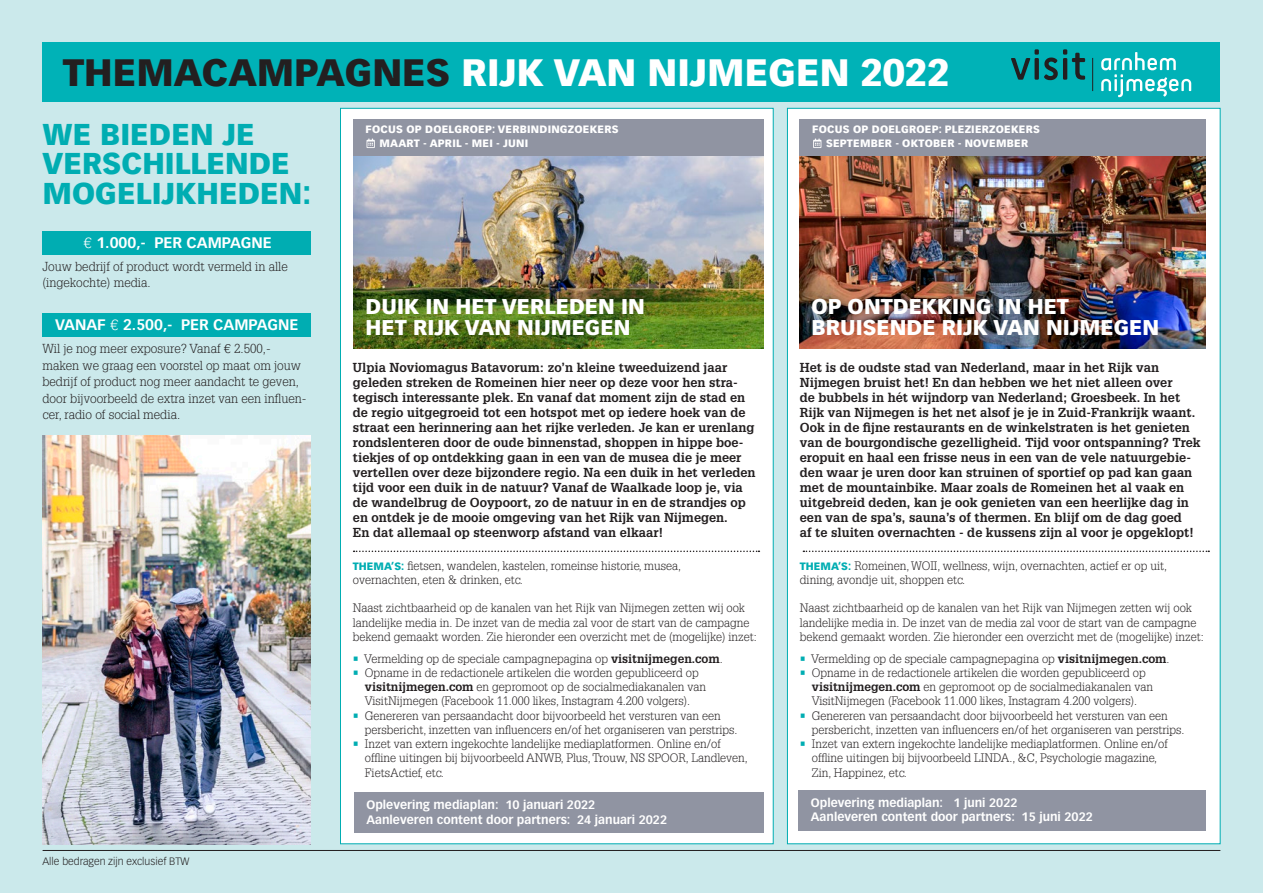
<style>
.page{position:relative;width:1263px;height:893px;background:#cbe9eb}
.page>*{position:absolute;margin:0;border:0;box-sizing:border-box;transform-origin:0 0}
.t1{font:900 37.5px "Vectora LH";color:#fff}
.t2{font:900 29.55px/29.5px "Vectora LH";color:#00adb2}
.t3{font:900 21px/21px "Vectora LH";color:#fff}
.t4{font:700 15px "Vectora LH";color:#fff}
.t5{font:700 12.75px/15px "Glypha";color:#231f20}
.t6{font:300 12.75px/16.5px "Glypha";color:#231f20}
.t7{font:300 12px/14.2px "Glypha";color:#231f20}
.t8{font:700 12px/14.4px "Vectora LH";color:#fff}
.t9{font:900 10.5px/14.2px "Vectora LH";letter-spacing:.02em;color:#fff}
.t10{font:300 10.5px "Vectora LH";color:#231f20}
.s1{color:#231f20}
.s2{font-family:"Helvetica";font-weight:300}
.s3{font-family:"Helvetica"}
.s4{font-family:"Vectora LH";font-weight:900;font-size:10.5px;color:#00adb2}
.s5{color:#00adb2}
.s6{font-weight:700}
</style>
<div class="page">
<div style="left:787px;top:108px;width:433px;height:736px;background:#fff;border:1px solid #00adb2"></div>
<div style="left:340px;top:108px;width:433px;height:736px;background:#fff;border:1px solid #00adb2"></div>
<hr style="left:43px;top:850px;width:1177px;height:1px;background:#231f20">
<div style="left:43px;top:43px;width:1177px;height:59px;background:#00b2b7"></div>
<svg style="left:1101px;top:52px;width:90px;height:45px"></svg>
<svg style="left:1011px;top:49px;width:74px;height:31px"></svg>
<hr style="left:1092px;top:58px;width:1px;height:33px;background:#231f20">
<img style="left:353px;top:156px;width:410px;height:192px">
<img style="left:799px;top:156px;width:407px;height:192px">
<div style="left:43px;top:231px;width:268px;height:23px;background:#00adb2"></div>
<div style="left:43px;top:313px;width:268px;height:24px;background:#00adb2"></div>
<div style="left:353px;top:119px;width:410px;height:37px;background:#9094a2"></div>
<svg style="left:366px;top:139px;width:9px;height:9px"></svg>
<div style="left:799px;top:119px;width:407px;height:37px;background:#9094a2"></div>
<svg style="left:813px;top:139px;width:8px;height:9px"></svg>
<svg style="left:354px;top:551px;width:405px;height:1px"></svg>
<svg style="left:803px;top:551px;width:406px;height:1px"></svg>
<img style="left:43px;top:435px;width:268px;height:409px">
<div style="left:354px;top:792px;width:409px;height:41px;background:#9094a2"></div>
<div style="left:799px;top:790px;width:407px;height:40px;background:#9094a2"></div>
<h1 class="t1" style="left:63px;top:49px;width:888px"><span class="s1">THEMACAMPAGNES</span> RIJK VAN NIJMEGEN 2022</h1>
<h2 class="t2" style="left:43px;top:119px;width:214px">WE BIEDEN JE</h2>
<h2 class="t2" style="left:43px;top:149px;width:270px">VERSCHILLENDE<br>MOGELIJKHEDEN:</h2>
<p class="t4" style="left:84px;top:233px;width:190px"><span class="s2">€</span> 1.000,- PER CAMPAGNE</p>
<p class="t6" style="left:43px;top:258px;width:247px">Jouw bedrijf of product wordt vermeld in alle (ingekochte) media.</p>
<p class="t4" style="left:55px;top:316px;width:245px">VANAF <span class="s2">€</span> 2.500,- PER CAMPAGNE</p>
<p class="t6" style="left:43px;top:340px;width:266px">Wil je nog meer exposure? Vanaf <span class="s3">€</span> 2.500,- maken we graag een voorstel op maat om jouw bedrijf of product nog meer aandacht te geven, door bijvoorbeeld de extra inzet van een influen&shy;cer, radio of social media.</p>
<p class="t10" style="left:43px;top:855px;width:149px">Alle bedragen zijn exclusief BTW</p>
<p class="t9" style="left:379px;top:122px;width:241px;text-indent:-14px">FOCUS OP DOELGROEP: VERBINDINGZOEKERS<br>MAART - APRIL - MEI - JUNI</p>
<p class="t9" style="left:812px;top:122px;width:229px">FOCUS OP DOELGROEP: PLEZIERZOEKERS</p>
<p class="t9" style="left:826px;top:136px;width:204px">SEPTEMBER - OKTOBER - NOVEMBER</p>
<h3 class="t3" style="left:366px;top:296px;width:281px">DUIK IN HET VERLEDEN IN<br>HET RIJK VAN NIJMEGEN</h3>
<h3 class="t3" style="left:811px;top:296px;width:349px">OP ONTDEKKING IN HET<br>BRUISENDE RIJK VAN NIJMEGEN</h3>
<p class="t5" style="left:353px;top:360px;width:404px">Ulpia Noviomagus Batavorum: zo’n kleine tweeduizend jaar geleden streken de Romeinen hier neer op deze voor hen stra&shy;tegisch interessante plek. En vanaf dat moment zijn de stad en de regio uitgegroeid tot een hotspot met op iedere hoek van de straat een herinnering aan het rijke verleden. Je kan er urenlang rondslenteren door de oude binnenstad, shoppen in hippe boe&shy;tiekjes of op ontdekking gaan in een van de musea die je meer vertellen over deze bijzondere regio. Na een duik in het verleden tijd voor een duik in de natuur? Vanaf de Waalkade loop je, via de wandelbrug de Ooypoort, zo de natuur in en de strandjes op en ontdek je de mooie omgeving van het Rijk van Nijmegen.<br>En dat allemaal op steenworp afstand van elkaar!</p>
<p class="t7" style="left:353px;top:558px;width:330px"><span class="s4">THEMA’S:</span> fietsen, wandelen, kastelen, romeinse historie, musea, overnachten, eten &amp; drinken, etc.</p>
<p class="t7" style="left:353px;top:601px;width:405px">Naast zichtbaarheid op de kanalen van het Rijk van Nijmegen zetten wij ook landelijke media in. De inzet van de media zal voor de start van de campagne bekend gemaakt worden. Zie hieronder een overzicht met de (mogelijke) inzet:</p>
<p class="t7" style="left:353px;top:651px;width:371px"><span class="s5">•</span> Vermelding op de speciale campagnepagina op <span class="s6">visitnijmegen.com</span>.</p>
<p class="t7" style="left:365px;top:665px;width:343px;text-indent:-12px"><span class="s5">•</span> Opname in de redactionele artikelen die worden gepubliceerd op <span class="s6">visitnijmegen.com</span> en gepromoot op de socialmediakanalen van<br>VisitNijmegen (Facebook 11.000 likes, Instagram 4.200 volgers).</p>
<p class="t7" style="left:365px;top:708px;width:374px;text-indent:-12px"><span class="s5">•</span> Genereren van persaandacht door bijvoorbeeld het versturen van een persbericht, inzetten van influencers en/of het organiseren van perstrips.</p>
<p class="t7" style="left:365px;top:737px;width:384px;text-indent:-12px"><span class="s5">•</span> Inzet van extern ingekochte landelijke mediaplatformen. Online en/of offline uitingen bij bijvoorbeeld ANWB, Plus, Trouw, NS SPOOR, Landleven,<br>FietsActief, etc.</p>
<p class="t5" style="left:800px;top:360px;width:402px">Het is de oudste stad van Nederland, maar in het Rijk van Nijmegen bruist het! En dan hebben we het niet alleen over<br>de bubbels in hét wijndorp van Nederland; Groesbeek. In het Rijk van Nijmegen is het net alsof je je in Zuid-Frankrijk waant.<br>Ook in de fijne restaurants en de winkelstraten is het genieten van de bourgondische gezelligheid. Tijd voor ontspanning? Trek eropuit en haal een frisse neus in een van de vele natuurgebie&shy;den waar je uren door kan struinen of sportief op pad kan gaan met de mountainbike. Maar zoals de Romeinen het al vaak en uitgebreid deden, kan je ook genieten van een heerlijke dag in een van de spa’s, sauna’s of thermen. En blijf om de dag goed<br>af te sluiten overnachten - de kussens zijn al voor je opgeklopt!</p>
<p class="t7" style="left:800px;top:558px;width:369px"><span class="s4">THEMA’S:</span> Romeinen, WOII, wellness, wijn, overnachten, actief er op uit, dining, avondje uit, shoppen etc.</p>
<p class="t7" style="left:800px;top:601px;width:405px">Naast zichtbaarheid op de kanalen van het Rijk van Nijmegen zetten wij ook landelijke media in. De inzet van de media zal voor de start van de campagne bekend gemaakt worden. Zie hieronder een overzicht met de (mogelijke) inzet:</p>
<p class="t7" style="left:800px;top:651px;width:371px"><span class="s5">•</span> Vermelding op de speciale campagnepagina op <span class="s6">visitnijmegen.com</span>.</p>
<p class="t7" style="left:812px;top:665px;width:343px;text-indent:-12px"><span class="s5">•</span> Opname in de redactionele artikelen die worden gepubliceerd op <span class="s6">visitnijmegen.com</span> en gepromoot op de socialmediakanalen van<br>VisitNijmegen (Facebook 11.000 likes, Instagram 4.200 volgers).</p>
<p class="t7" style="left:812px;top:708px;width:374px;text-indent:-12px"><span class="s5">•</span> Genereren van persaandacht door bijvoorbeeld het versturen van een persbericht, inzetten van influencers en/of het organiseren van perstrips.</p>
<p class="t7" style="left:812px;top:737px;width:357px;text-indent:-12px"><span class="s5">•</span> Inzet van extern ingekochte landelijke mediaplatformen. Online en/of offline uitingen bij bijvoorbeeld LINDA., &amp;C, Psychologie magazine,<br>Zin, Happinez, etc.</p>
<p class="t8" style="left:366px;top:798px;width:302px">Oplevering mediaplan: 10 januari 2022<br>Aanleveren content door partners: 24 januari 2022</p>
<p class="t8" style="left:811px;top:795px;width:283px">Oplevering mediaplan: 1 juni 2022<br>Aanleveren content door partners: 15 juni 2022</p>
</div>
